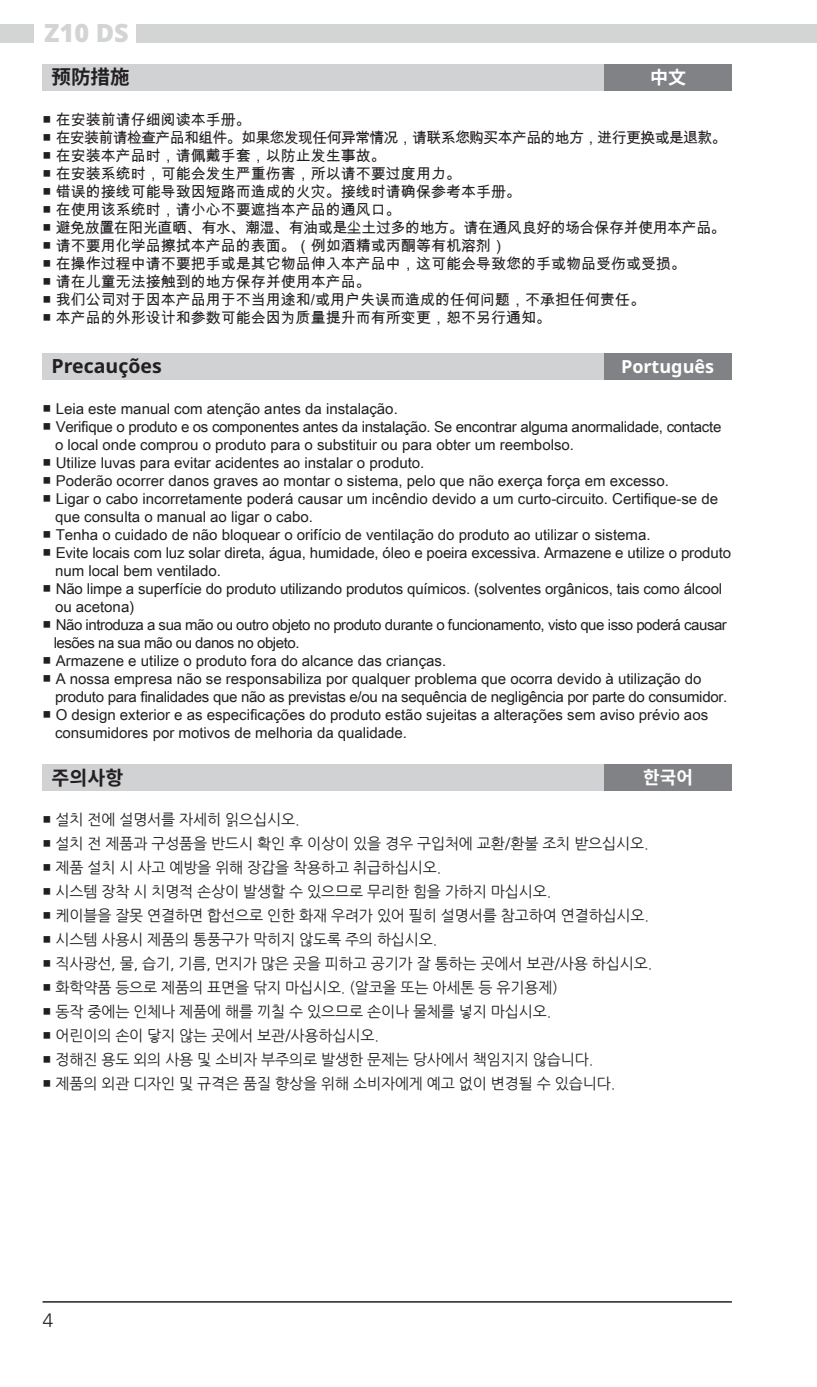
<style>
.page{position:relative;width:817px;height:1387px;background:#fff}
.page>*{position:absolute;margin:0;border:0;box-sizing:border-box;transform-origin:0 0}
.t1{font:900 25.2px "Noto Sans";color:#d3d4d4}
.t2{font:700 19.5px "Noto Sans";color:#231f20}
.t3{font:700 19.5px "Noto Sans CJ Kkr";color:#231f20}
.t4{font:700 18px "Noto Sans";color:#fff}
.t5{font:700 18px "Noto Sans CJ Kkr";color:#fff}
.t6{font:18px "Nanum Gothic";color:#231f20}
.t7{font:15px "Arial Unicode MS";color:#231f20}
.t8{font:15px "Nanum Gothic";letter-spacing:-.01em;color:#231f20}
.t9{font:15px "Arial Unicode MS";letter-spacing:-.02em;color:#231f20}
.t10{font:15px "Arial Unicode MS";letter-spacing:-.03em;color:#231f20}
.t11{font:15px "Arial Unicode MS";letter-spacing:-.05em;color:#231f20}
.s1{font-family:"Arial Unicode MS"}
</style>
<div class="page">
<hr style="left:43px;top:1300px;width:688px;height:2px;background:#231f20">
<div style="left:136px;top:25px;width:680px;height:18px;background:#d3d4d4"></div>
<div style="left:0;top:25px;width:33px;height:18px;background:#d3d4d4"></div>
<div style="left:43px;top:64px;width:687px;height:26px;background:#d1d2d4"></div>
<div style="left:43px;top:353px;width:687px;height:26px;background:#d1d2d4"></div>
<div style="left:43px;top:764px;width:687px;height:26px;background:#d1d2d4"></div>
<div style="left:604px;top:64px;width:127px;height:26px;background:#808285"></div>
<div style="left:604px;top:353px;width:127px;height:26px;background:#808285"></div>
<div style="left:604px;top:764px;width:127px;height:26px;background:#808285"></div>
<h1 class="t1" style="left:44px;top:14px;width:86px">Z10 DS</h1>
<p class="t3" style="left:51px;top:66px;width:79px">预防措施</p>
<p class="t7" style="left:43px;top:109px;width:210px">■ 在安装前请仔细阅读本手册。</p>
<p class="t11" style="left:43px;top:127px;width:685px">■ 在安装前请检查产品和组件。如果您发现任何异常情况，请联系您购买本产品的地方，进行更换或是退款。</p>
<p class="t7" style="left:43px;top:145px;width:345px">■ 在安装本产品时，请佩戴手套，以防止发生事故。</p>
<p class="t7" style="left:43px;top:163px;width:420px">■ 在安装系统时，可能会发生严重伤害，所以请不要过度用力。</p>
<p class="t7" style="left:43px;top:181px;width:480px">■ 错误的接线可能导致因短路而造成的火灾。接线时请确保参考本手册。</p>
<p class="t7" style="left:43px;top:199px;width:360px">■ 在使用该系统时，请小心不要遮挡本产品的通风口。</p>
<p class="t10" style="left:43px;top:217px;width:684px">■ 避免放置在阳光直晒、有水、潮湿、有油或是尘土过多的地方。请在通风良好的场合保存并使用本产品。</p>
<p class="t7" style="left:43px;top:235px;width:465px">■ 请不要用化学品擦拭本产品的表面。（例如酒精或丙酮等有机溶剂）</p>
<p class="t7" style="left:43px;top:253px;width:645px">■ 在操作过程中请不要把手或是其它物品伸入本产品中，这可能会导致您的手或物品受伤或受损。</p>
<p class="t7" style="left:43px;top:271px;width:330px">■ 请在儿童无法接触到的地方保存并使用本产品。</p>
<p class="t7" style="left:43px;top:289px;width:604px">■ 我们公司对于因本产品用于不当用途和/或用户失误而造成的任何问题，不承担任何责任。</p>
<p class="t7" style="left:43px;top:307px;width:510px">■ 本产品的外形设计和参数可能会因为质量提升而有所变更，恕不另行通知。</p>
<p class="t2" style="left:51px;top:352px;width:112px">Precauções</p>
<p class="t5" style="left:650px;top:67px;width:37px">中文</p>
<p class="t4" style="left:621px;top:353px;width:95px">Português</p>
<p class="t7" style="left:43px;top:398px;width:357px">■ Leia este manual com atenção antes da instalação.</p>
<p class="t9" style="left:43px;top:416px;width:680px">■ Verifique o produto e os componentes antes da instalação. Se encontrar alguma anormalidade, contacte</p>
<p class="t7" style="left:55px;top:434px;width:520px">o local onde comprou o produto para o substituir ou para obter um reembolso.</p>
<p class="t7" style="left:43px;top:452px;width:383px">■ Utilize luvas para evitar acidentes ao instalar o produto.</p>
<p class="t7" style="left:43px;top:470px;width:627px">■ Poderão ocorrer danos graves ao montar o sistema, pelo que não exerça força em excesso.</p>
<p class="t7" style="left:43px;top:488px;width:677px">■ Ligar o cabo incorretamente poderá causar um incêndio devido a um curto-circuito. Certifique-se de</p>
<p class="t7" style="left:55px;top:506px;width:259px">que consulta o manual ao ligar o cabo.</p>
<p class="t7" style="left:43px;top:524px;width:609px">■ Tenha o cuidado de não bloquear o orifício de ventilação do produto ao utilizar o sistema.</p>
<p class="t7" style="left:43px;top:542px;width:690px">■ Evite locais com luz solar direta, água, humidade, óleo e poeira excessiva. Armazene e utilize o produto</p>
<p class="t7" style="left:55px;top:560px;width:167px">num local bem ventilado.</p>
<p class="t7" style="left:43px;top:578px;width:681px">■ Não limpe a superfície do produto utilizando produtos químicos. (solventes orgânicos, tais como álcool</p>
<p class="t7" style="left:55px;top:596px;width:81px">ou acetona)</p>
<p class="t10" style="left:43px;top:614px;width:685px">■ Não introduza a sua mão ou outro objeto no produto durante o funcionamento, visto que isso poderá causar</p>
<p class="t10" style="left:54px;top:632px;width:247px">lesões na sua mão ou danos no objeto.</p>
<p class="t7" style="left:43px;top:650px;width:405px">■ Armazene e utilize o produto fora do alcance das crianças.</p>
<p class="t7" style="left:43px;top:668px;width:660px">■ A nossa empresa não se responsabiliza por qualquer problema que ocorra devido à utilização do</p>
<p class="t9" style="left:55px;top:686px;width:673px">produto para finalidades que não as previstas e/ou na sequência de negligência por parte do consumidor.</p>
<p class="t7" style="left:43px;top:704px;width:667px">■ O design exterior e as especificações do produto estão sujeitas a alterações sem aviso prévio aos</p>
<p class="t7" style="left:55px;top:722px;width:353px">consumidores por motivos de melhoria da qualidade.</p>
<p class="t3" style="left:51px;top:766px;width:73px">주의사항</p>
<p class="t5" style="left:643px;top:767px;width:51px">한국어</p>
<p class="t8" style="left:43px;top:812px;width:258px"><span class="s1">■</span> 설치 전에 설명서를 자세히 읽으십시오.</p>
<p class="t8" style="left:43px;top:836px;width:607px"><span class="s1">■</span> 설치 전 제품과 구성품을 반드시 확인 후 이상이 있을 경우 구입처에 교환/환불 조치 받으십시오.</p>
<p class="t8" style="left:43px;top:860px;width:400px"><span class="s1">■</span> 제품 설치 시 사고 예방을 위해 장갑을 착용하고 취급하십시오.</p>
<p class="t8" style="left:43px;top:884px;width:510px"><span class="s1">■</span> 시스템 장착 시 치명적 손상이 발생할 수 있으므로 무리한 힘을 가하지 마십시오.</p>
<p class="t8" style="left:43px;top:908px;width:608px"><span class="s1">■</span> 케이블을 잘못 연결하면 합선으로 인한 화재 우려가 있어 필히 설명서를 참고하여 연결하십시오.</p>
<p class="t8" style="left:43px;top:932px;width:396px"><span class="s1">■</span> 시스템 사용시 제품의 통풍구가 막히지 않도록 주의 하십시오.</p>
<p class="t8" style="left:43px;top:956px;width:611px"><span class="s1">■</span> 직사광선, 물, 습기, 기름, 먼지가 많은 곳을 피하고 공기가 잘 통하는 곳에서 보관/사용 하십시오.</p>
<p class="t8" style="left:43px;top:980px;width:516px"><span class="s1">■</span> 화학약품 등으로 제품의 표면을 닦지 마십시오. (알코올 또는 아세톤 등 유기용제)</p>
<p class="t8" style="left:43px;top:1004px;width:510px"><span class="s1">■</span> 동작 중에는 인체나 제품에 해를 끼칠 수 있으므로 손이나 물체를 넣지 마십시오.</p>
<p class="t8" style="left:43px;top:1028px;width:338px"><span class="s1">■</span> 어린이의 손이 닿지 않는 곳에서 보관/사용하십시오.</p>
<p class="t8" style="left:43px;top:1052px;width:552px"><span class="s1">■</span> 정해진 용도 외의 사용 및 소비자 부주의로 발생한 문제는 당사에서 책임지지 않습니다.</p>
<p class="t8" style="left:43px;top:1076px;width:574px"><span class="s1">■</span> 제품의 외관 디자인 및 규격은 품질 향상을 위해 소비자에게 예고 없이 변경될 수 있습니다.</p>
<p class="t6" style="left:43px;top:1311px;width:12px">4</p>
</div>
